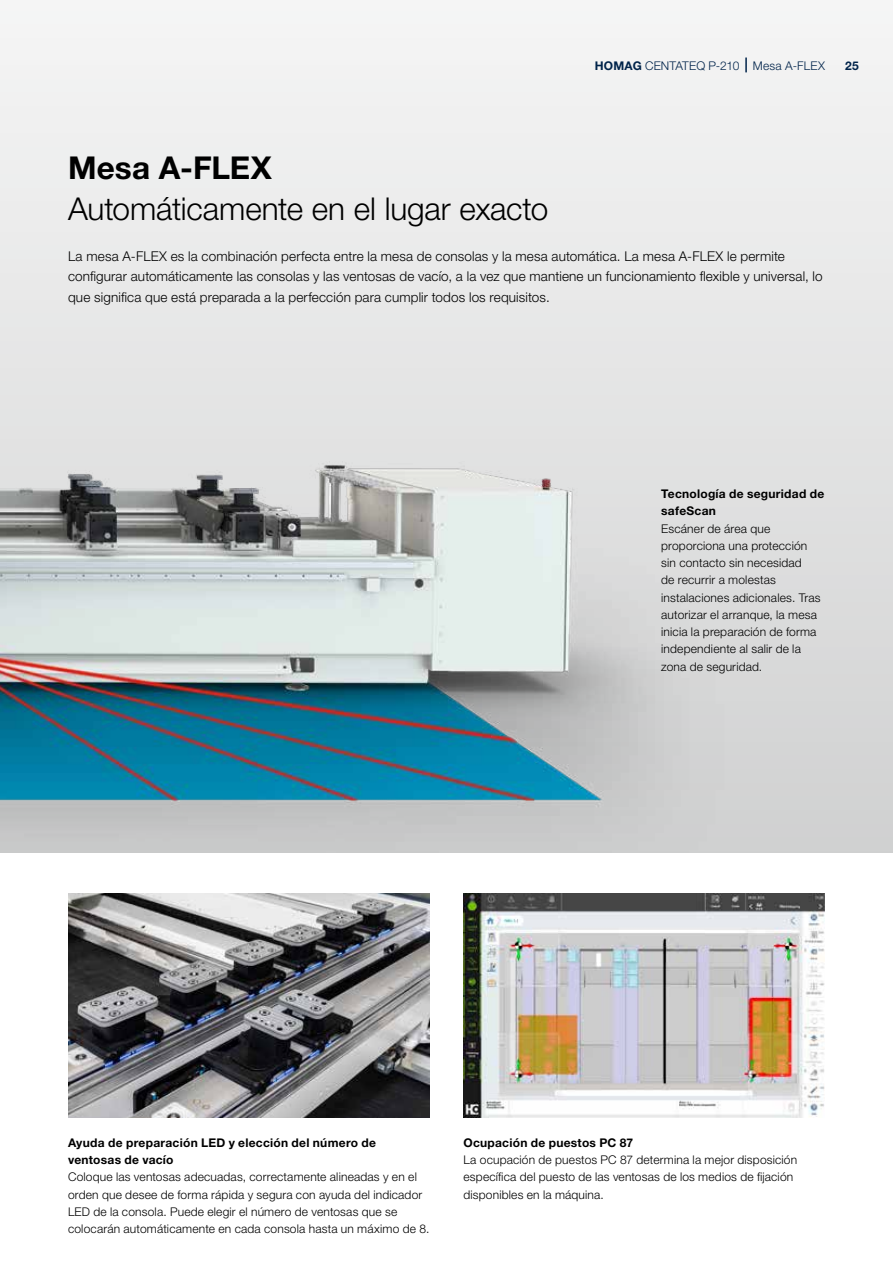
<style>
.page{position:relative;width:893px;height:1263px;background:#fff}
.page>*{position:absolute;margin:0;border:0;box-sizing:border-box;transform-origin:0 0}
.t1{font:300 31.5px "Helvetica Neue LTW1 G";letter-spacing:-.005em;color:#000}
.t2{font:700 31.5px "Helvetica Neue LTW1 G";letter-spacing:.005em;color:#000}
.t3{font:300 13.5px/20.4px "Helvetica Neue LTW1 G";letter-spacing:.01em;color:#000}
.t4{font:300 12px/17.2px "Helvetica Neue LTW1 G";letter-spacing:.015em;color:#000}
.t5{font:700 12px/17.2px "Helvetica Neue LTW1 G";letter-spacing:.02em;color:#000}
.t6{font:300 12px "Helvetica Neue LTW1 G";letter-spacing:.01em;color:#00234a}
.t7{font:700 12px "Helvetica Neue LTW1 G";color:#00234a}
.s1{font-weight:700}
</style>
<div class="page">
<div style="left:0;top:0;width:893px;height:853px;background:linear-gradient(to bottom,#f5f5f5,#d0d1d1)"></div>
<img style="left:0;top:90px;width:782px;height:763px">
<img style="left:68px;top:893px;width:361px;height:225px">
<img style="left:463px;top:893px;width:362px;height:225px">
<svg style="left:745px;top:58px;width:2px;height:14px"></svg>
<p class="t6" style="left:595px;top:58px;width:232px"><span class="s1">HOMAG</span> CENTATEQ P-210 Mesa A-FLEX</p>
<p class="t7" style="left:845px;top:58px;width:15px">25</p>
<h1 class="t2" style="left:68px;top:149px;width:205px">Mesa A-FLEX</h1>
<h1 class="t1" style="left:68px;top:190px;width:482px">Automáticamente en el lugar exacto</h1>
<p class="t3" style="left:68px;top:246px;width:756px">La mesa A-FLEX es la combinación perfecta entre la mesa de consolas y la mesa automática. La mesa A-FLEX le permite configurar automáticamente las consolas y las ventosas de vacío, a la vez que mantiene un funcionamiento flexible y universal, lo que significa que está preparada a la perfección para cumplir todos los requisitos.</p>
<p class="t5" style="left:661px;top:485px;width:164px">Tecnología de seguridad de safeScan</p>
<p class="t4" style="left:661px;top:520px;width:161px">Escáner de área que proporciona una protección sin contacto sin necesidad<br>de recurrir a molestas instalaciones adicionales. Tras autorizar el arranque, la mesa inicia la preparación de forma independiente al salir de la zona de seguridad.</p>
<p class="t5" style="left:68px;top:1134px;width:310px">Ayuda de preparación LED y elección del número de ventosas de vacío</p>
<p class="t4" style="left:68px;top:1168px;width:363px">Coloque las ventosas adecuadas, correctamente alineadas y en el orden que desee de forma rápida y segura con ayuda del indicador LED de la consola. Puede elegir el número de ventosas que se colocarán automáticamente en cada consola hasta un máximo de 8.</p>
<p class="t5" style="left:463px;top:1134px;width:171px">Ocupación de puestos PC 87</p>
<p class="t4" style="left:463px;top:1151px;width:335px">La ocupación de puestos PC 87 determina la mejor disposición específica del puesto de las ventosas de los medios de fijación disponibles en la máquina.</p>
</div>
